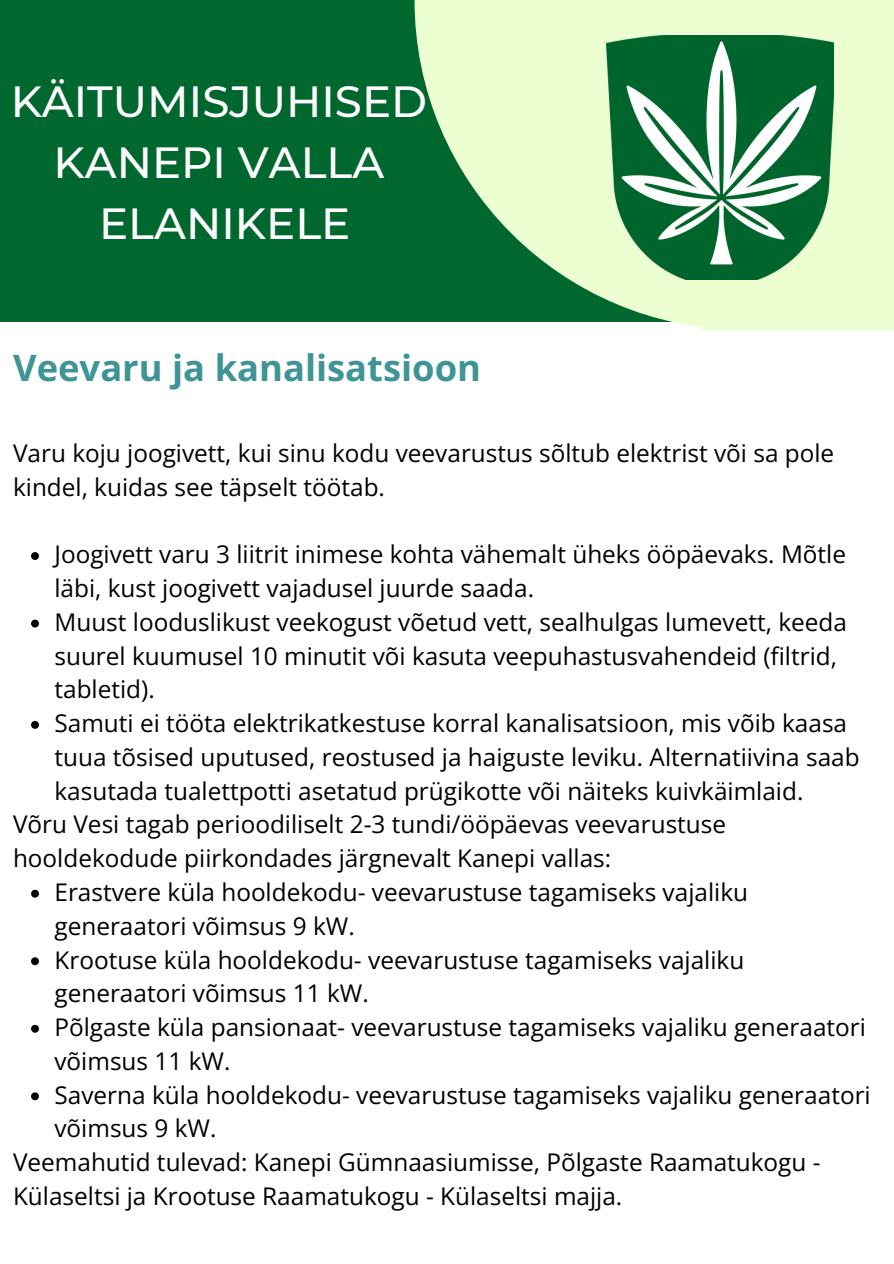
<style>
.page{position:relative;width:894px;height:1264px;background:#fff}
.page>*{position:absolute;margin:0;border:0;box-sizing:border-box;transform-origin:0 0}
.t1{font:500 43.5px/60.8px "Montserrat";color:#fff;text-align:center}
.t2{font:700 36.3px "Open Sans";color:#3f9496}
.t3{font:24.3px/33.8px "Open Sans";color:#000}
</style>
<div class="page">
<svg style="left:31px;top:552px;width:8px;height:8px"></svg>
<svg style="left:31px;top:619px;width:8px;height:8px"></svg>
<svg style="left:31px;top:721px;width:8px;height:7px"></svg>
<svg style="left:31px;top:889px;width:8px;height:8px"></svg>
<svg style="left:31px;top:957px;width:8px;height:8px"></svg>
<svg style="left:31px;top:1024px;width:8px;height:8px"></svg>
<svg style="left:31px;top:1092px;width:8px;height:8px"></svg>
<div style="left:0;top:0;width:893px;height:322px;background:#00672e"></div>
<div style="left:702px;top:0;width:191px;height:330px;background:#ecffd0"></div>
<svg style="left:414px;top:0;width:330px;height:327px;fill:#ecffd0"></svg>
<img style="left:606px;top:36px;width:227px;height:243px">
<p class="t1" style="left:11px;top:71px;width:418px">KÄITUMISJUHISED<br>KANEPI VALLA<br>ELANIKELE</p>
<p class="t2" style="left:13px;top:342px;width:469px">Veevaru ja kanalisatsioon</p>
<h1 class="t3" style="left:13px;top:436px;width:822px">Varu koju joogivett, kui sinu kodu veevarustus sõltub elektrist või sa pole kindel, kuidas see täpselt töötab.</h1>
<p class="t3" style="left:54px;top:537px;width:792px">Joogivett varu 3 liitrit inimese kohta vähemalt üheks ööpäevaks. Mõtle läbi, kust joogivett vajadusel juurde saada.</p>
<p class="t3" style="left:54px;top:604px;width:793px">Muust looduslikust veekogust võetud vett, sealhulgas lumevett, keeda suurel kuumusel 10 minutit või kasuta veepuhastusvahendeid (filtrid, tabletid).</p>
<h2 class="t3" style="left:54px;top:706px;width:806px">Samuti ei tööta elektrikatkestuse korral kanalisatsioon, mis võib kaasa tuua tõsised uputused, reostused ja haiguste leviku. Alternatiivina saab kasutada tualettpotti asetatud prügikotte või näiteks kuivkäimlaid.</h2>
<p class="t3" style="left:13px;top:807px;width:714px">Võru Vesi tagab perioodiliselt 2-3 tundi/ööpäevas veevarustuse hooldekodude piirkondades järgnevalt Kanepi vallas:</p>
<p class="t3" style="left:54px;top:874px;width:695px">Erastvere küla hooldekodu- veevarustuse tagamiseks vajaliku generaatori võimsus 9 kW.</p>
<p class="t3" style="left:54px;top:942px;width:691px">Krootuse küla hooldekodu- veevarustuse tagamiseks vajaliku generaatori võimsus 11 kW.</p>
<p class="t3" style="left:54px;top:1009px;width:812px">Põlgaste küla pansionaat- veevarustuse tagamiseks vajaliku generaatori võimsus 11 kW.</p>
<p class="t3" style="left:54px;top:1077px;width:817px">Saverna küla hooldekodu- veevarustuse tagamiseks vajaliku generaatori võimsus 9 kW.</p>
<p class="t3" style="left:13px;top:1144px;width:808px">Veemahutid tulevad: Kanepi Gümnaasiumisse, Põlgaste Raamatukogu -<br>Külaseltsi ja Krootuse Raamatukogu - Külaseltsi majja.</p>
</div>
